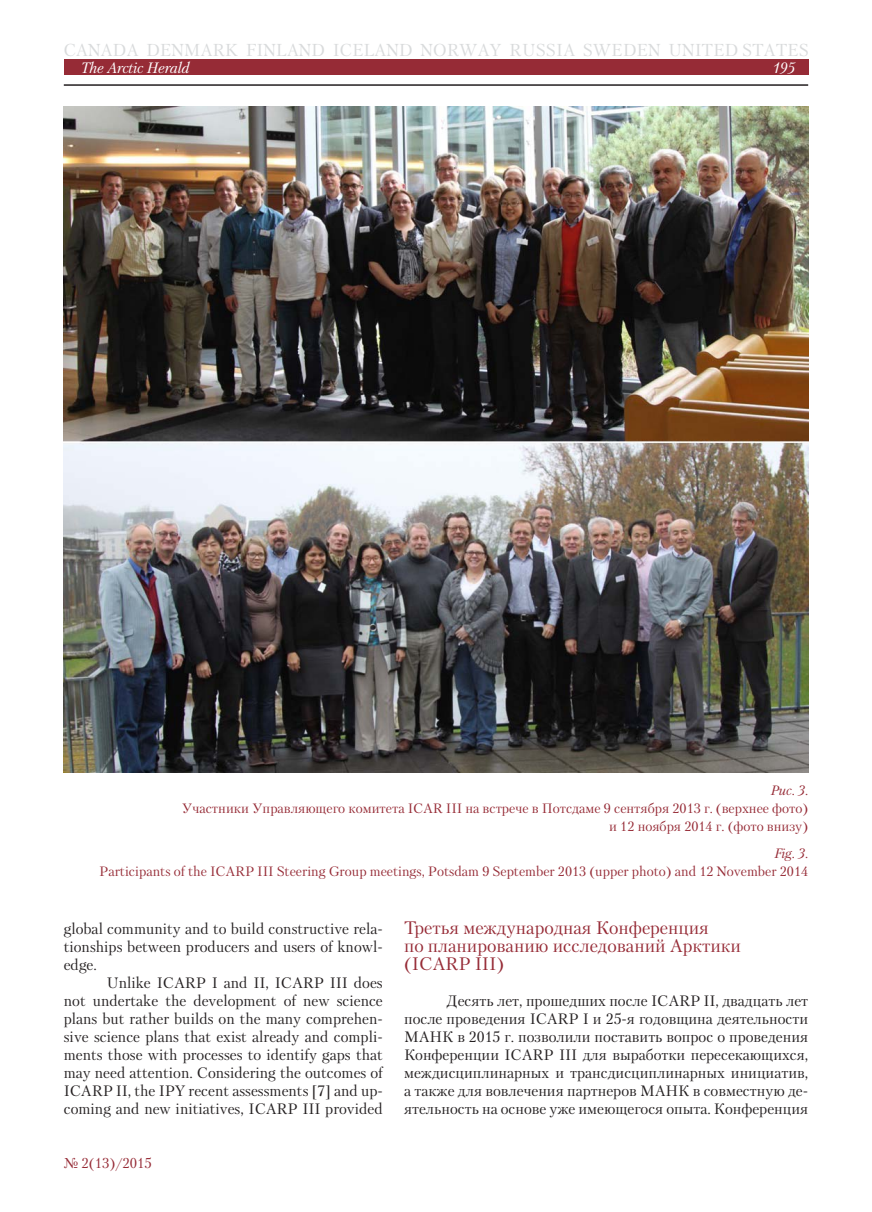
<style>
.page{position:relative;width:872px;height:1212px;background:#fff}
.page>*{position:absolute;margin:0;border:0;box-sizing:border-box;transform-origin:0 0}
.t1{font:18px/18px "Petersburg C";color:#962b36}
.t2{font:17.25px "Petersburg";color:#d9dbdc}
.t3{font:15px/18px "Petersburg";color:#231f20;text-align:justify}
.t4{font:italic 15px "Petersburg";letter-spacing:-.01em;color:#fff}
.t5{font:14.25px "Petersburg";color:#962b36}
.t6{font:13.5px/18px "Petersburg";color:#962b36;text-align:right}
.t7{font:italic 13.5px "Petersburg";color:#962b36}
</style>
<div class="page">
<hr style="left:64px;top:84px;width:744px;height:2px;background:#231f20">
<div style="left:64px;top:60px;width:744px;height:15px;background:#962b36"></div>
<img style="left:64px;top:106px;width:744px;height:666px">
<p class="t2" style="left:63px;top:44px;width:747px">CANADA DENMARK FINLAND ICELAND NORWAY RUSSIA SWEDEN UNITED STATES</p>
<p class="t4" style="left:81px;top:62px;width:110px">The Arctic Herald</p>
<p class="t4" style="left:772px;top:62px;width:25px">195</p>
<p class="t7" style="left:770px;top:786px;width:39px">Рис. 3.</p>
<p class="t6" style="left:182px;top:801px;width:628px">Участники Управляющего комитета ICAR III на встрече в Потсдаме 9 сентября 2013 г. (верхнее фото) и 12 ноября 2014 г. (фото внизу)</p>
<p class="t7" style="left:774px;top:848px;width:35px">Fig. 3.</p>
<p class="t6" style="left:99px;top:864px;width:710px">Participants of the ICARP III Steering Group meetings, Potsdam 9 September 2013 (upper photo) and 12 November 2014</p>
<p class="t3" style="left:64px;top:922px;width:320px">global community and to build constructive rela&shy;tionships between producers and users of knowl&shy;edge.</p>
<p class="t3" style="left:64px;top:976px;width:320px;text-indent:43px">Unlike ICARP I and II, ICARP III does not undertake the development of new science plans but rather builds on the many comprehen&shy;sive science plans that exist already and compli&shy;ments those with processes to identify gaps that may need attention. Considering the outcomes of ICARP II, the IPY recent assessments [7] and up&shy;coming and new initiatives, ICARP III provided</p>
<p class="t5" style="left:64px;top:1158px;width:90px">№ 2(13)/2015</p>
<p class="t1" style="left:404px;top:919px;width:338px">Третья международная Конференция<br>по планированию исследований Арктики (ICARP III)</p>
<p class="t3" style="left:404px;top:994px;width:405px;text-indent:43px">Десять лет, прошедших после ICARP II, двадцать лет после проведения ICARP I и 25-я годовщина деятельности МАНК в 2015 г. позволили поставить вопрос о проведения Конференции ICARP III для выработки пересекающихся, междисциплинарных и трансдисциплинарных инициатив, а также для вовлечения партнеров МАНК в совместную де&shy;ятельность на основе уже имеющегося опыта. Конференция</p>
</div>
